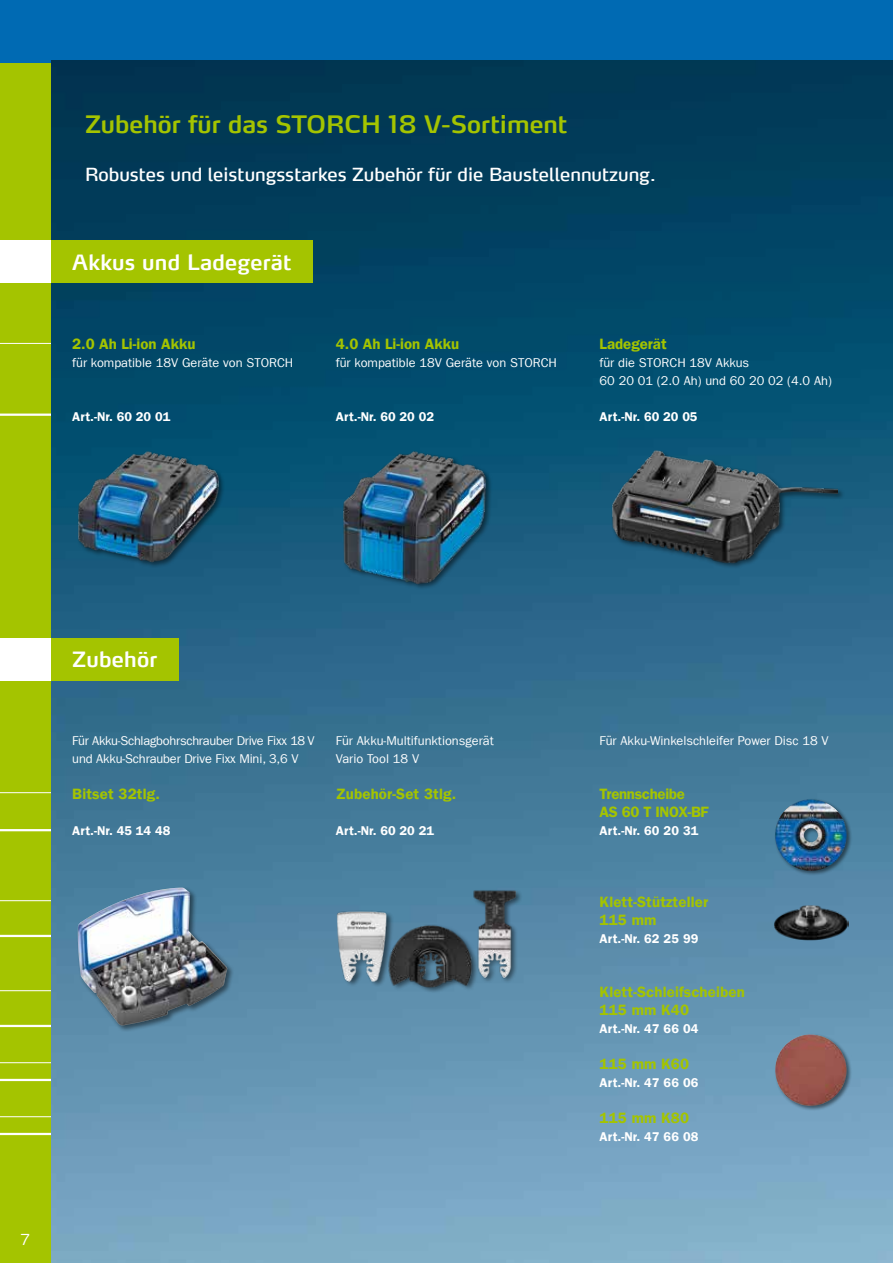
<style>
.page{position:relative;width:893px;height:1263px;background:#fff}
.page>*{position:absolute;margin:0;border:0;box-sizing:border-box;transform-origin:0 0}
.t1{font:600 24px "Max LF";color:#a4c400}
.t2{font:600 21px "Max LF";letter-spacing:.01em;color:#fff}
.t3{font:18px "Max LF";color:#fff}
.t4{font:15px/18px "Franklin Gothic LT Com Dm";letter-spacing:.01em;color:#a4c400}
.t5{font:15px/18px "Franklin Gothic LT Com Dm";letter-spacing:-.02em;color:#a4c400}
.t6{font:300 15px "Max LF";color:#fff}
.t7{font:12.75px/18px "Franklin Gothic LT Com";color:#fff}
.t8{font:12.75px "Franklin Gothic LT Com Dm";color:#fff}
.t9{font:12.75px/18px "Franklin Gothic LT Com";letter-spacing:-.02em;color:#fff}
</style>
<div class="page">
<div style="left:0;top:0;width:51px;height:1263px;background:#a4c400"></div>
<div style="left:0;top:0;width:893px;height:63px;background:#006ab3"></div>
<hr style="left:0;top:343px;width:51px;height:1px;background:#fff">
<hr style="left:0;top:414px;width:51px;height:2px;background:#fff">
<hr style="left:0;top:792px;width:51px;height:1px;background:#fff">
<hr style="left:0;top:829px;width:51px;height:2px;background:#fff">
<hr style="left:0;top:900px;width:51px;height:1px;background:#fff">
<hr style="left:0;top:935px;width:51px;height:2px;background:#fff">
<hr style="left:0;top:990px;width:51px;height:1px;background:#fff">
<hr style="left:0;top:1025px;width:51px;height:2px;background:#fff">
<hr style="left:0;top:1062px;width:51px;height:1px;background:#fff">
<hr style="left:0;top:1079px;width:51px;height:2px;background:#fff">
<hr style="left:0;top:1116px;width:51px;height:1px;background:#fff">
<hr style="left:0;top:1133px;width:51px;height:2px;background:#fff">
<img style="left:51px;top:61px;width:842px;height:1202px">
<img style="left:0;top:63px;width:1px;height:1200px">
<div style="left:0;top:241px;width:51px;height:42px;background:#fff"></div>
<div style="left:0;top:638px;width:51px;height:43px;background:#fff"></div>
<div style="left:51px;top:241px;width:262px;height:42px;background:#a4c400"></div>
<div style="left:51px;top:638px;width:127px;height:43px;background:#a4c400"></div>
<div style="left:77px;top:451px;width:149px;height:118px;background:#000;opacity:.5"></div>
<img style="left:75px;top:449px;width:147px;height:116px">
<div style="left:342px;top:450px;width:151px;height:140px;background:#000;opacity:.5"></div>
<img style="left:341px;top:448px;width:147px;height:138px">
<div style="left:611px;top:450px;width:234px;height:120px;background:#000;opacity:.5"></div>
<img style="left:609px;top:448px;width:228px;height:118px">
<div style="left:76px;top:886px;width:159px;height:147px;background:#000;opacity:.5"></div>
<img style="left:78px;top:888px;width:149px;height:137px">
<div style="left:336px;top:889px;width:187px;height:105px;background:#000;opacity:.5"></div>
<img style="left:336px;top:888px;width:181px;height:100px">
<div style="left:774px;top:1033px;width:78px;height:78px;background:#000;opacity:.5"></div>
<img style="left:775px;top:1034px;width:38px;height:72px">
<div style="left:774px;top:798px;width:78px;height:78px;background:#000;opacity:.5"></div>
<svg style="left:799px;top:799px;width:12px;height:2px"></svg>
<img style="left:774px;top:904px;width:74px;height:36px">
<h1 class="t1" style="left:85px;top:109px;width:484px">Zubehör für das STORCH 18 V-Sortiment</h1>
<h3 class="t3" style="left:85px;top:163px;width:573px">Robustes und leistungsstarkes Zubehör für die Baustellennutzung.</h3>
<h2 class="t2" style="left:72px;top:249px;width:221px">Akkus und Ladegerät</h2>
<p class="t4" style="left:72px;top:334px;width:125px">2.0 Ah Li-ion Akku</p>
<p class="t7" style="left:72px;top:353px;width:223px">für kompatible 18V Geräte von STORCH</p>
<p class="t8" style="left:72px;top:409px;width:100px">Art.-Nr. 60 20 01</p>
<p class="t4" style="left:336px;top:334px;width:125px">4.0 Ah Li-ion Akku</p>
<p class="t7" style="left:336px;top:353px;width:223px">für kompatible 18V Geräte von STORCH</p>
<p class="t8" style="left:336px;top:409px;width:100px">Art.-Nr. 60 20 02</p>
<p class="t4" style="left:600px;top:334px;width:69px">Ladegerät</p>
<p class="t7" style="left:600px;top:353px;width:234px">für die STORCH 18V Akkus<br>60 20 01 (2.0 Ah) und 60 20 02 (4.0 Ah)</p>
<p class="t8" style="left:600px;top:409px;width:100px">Art.-Nr. 60 20 05</p>
<h2 class="t2" style="left:72px;top:647px;width:86px">Zubehör</h2>
<p class="t9" style="left:72px;top:731px;width:244px">Für Akku-Schlagbohrschrauber Drive Fixx 18 V und Akku-Schrauber Drive Fixx Mini, 3,6 V</p>
<p class="t4" style="left:72px;top:784px;width:89px">Bitset 32tlg.</p>
<p class="t8" style="left:72px;top:823px;width:100px">Art.-Nr. 45 14 48</p>
<p class="t7" style="left:336px;top:731px;width:159px">Für Akku-Multifunktionsgerät<br>Vario Tool 18 V</p>
<p class="t4" style="left:336px;top:784px;width:122px">Zubehör-Set 3tlg.</p>
<p class="t8" style="left:336px;top:823px;width:100px">Art.-Nr. 60 20 21</p>
<p class="t6" style="left:21px;top:1230px;width:11px">7</p>
<p class="t7" style="left:600px;top:731px;width:231px">Für Akku-Winkelschleifer Power Disc 18 V</p>
<p class="t5" style="left:600px;top:784px;width:111px">Trennscheibe<br>AS 60 T INOX-BF</p>
<p class="t8" style="left:600px;top:823px;width:100px">Art.-Nr. 60 20 31</p>
<p class="t4" style="left:600px;top:892px;width:110px">Klett-Stützteller<br>115 mm</p>
<p class="t8" style="left:600px;top:931px;width:100px">Art.-Nr. 62 25 99</p>
<p class="t4" style="left:600px;top:982px;width:147px">Klett-Schleifscheiben<br>115 mm K40</p>
<p class="t8" style="left:600px;top:1021px;width:100px">Art.-Nr. 47 66 04</p>
<p class="t4" style="left:600px;top:1054px;width:91px">115 mm K60</p>
<p class="t8" style="left:600px;top:1075px;width:100px">Art.-Nr. 47 66 06</p>
<p class="t4" style="left:600px;top:1108px;width:91px">115 mm K80</p>
<p class="t8" style="left:600px;top:1129px;width:100px">Art.-Nr. 47 66 08</p>
</div>
